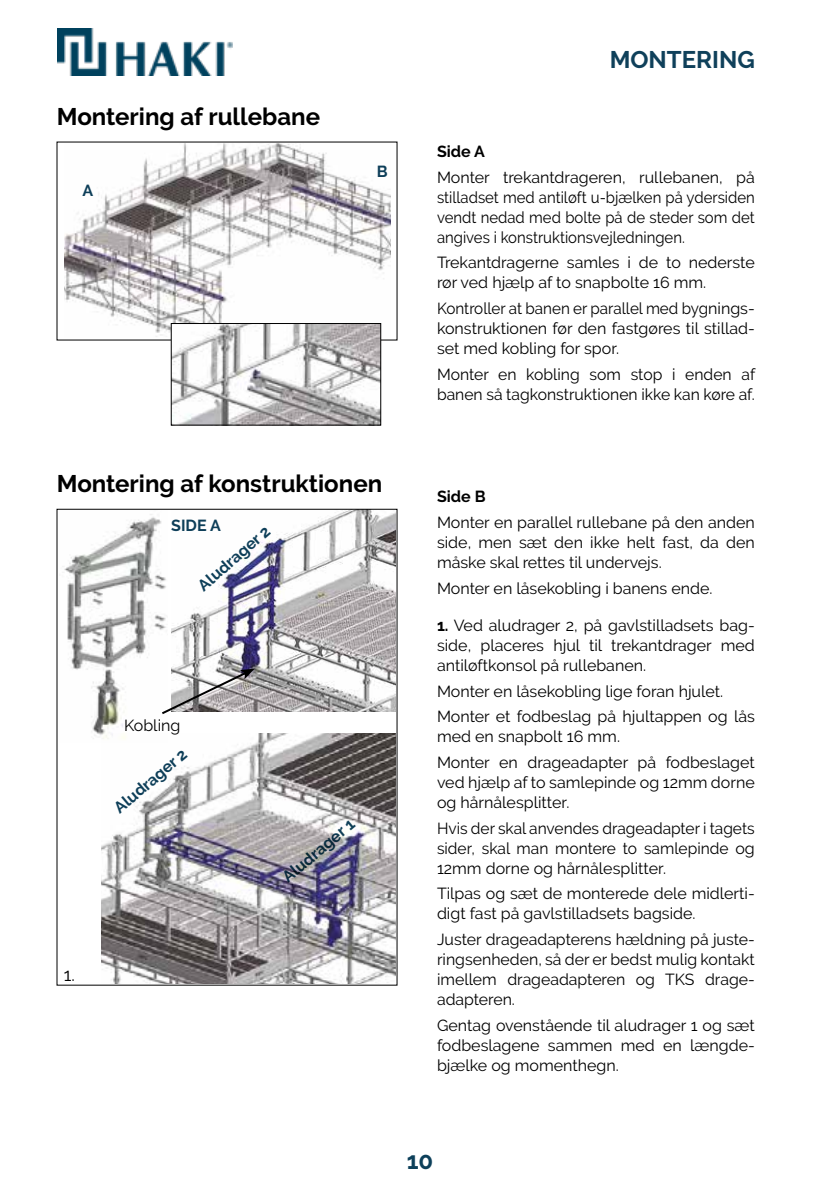
<style>
.page{position:relative;width:840px;height:1191px;background:#fff}
.page>*{position:absolute;margin:0;border:0;box-sizing:border-box;transform-origin:0 0}
.t1{font:700 24px "Raleway";color:#000}
.t2{font:700 24px "Raleway";color:#0f405a}
.t3{font:700 24px "Raleway";color:#0d405a}
.t4{font:18px "Raleway";color:#000}
.t5{font:16px/20px "Raleway";color:#000;text-align:justify}
.t6{font:16px/20px "Raleway";color:#000;text-align:justify;scale:.95 1}
.t7{font:700 16px "Raleway";color:#0f405a}
.t8{font:700 16px "Raleway";color:#000}
.s1{font-weight:700}
</style>
<div class="page">
<img style="left:57px;top:28px;width:176px;height:48px">
<img style="left:65px;top:143px;width:325px;height:195px">
<img style="left:62px;top:514px;width:105px;height:222px">
<img style="left:173px;top:325px;width:206px;height:98px">
<div style="left:171px;top:323px;width:210px;height:102px;border:1px solid #000"></div>
<img style="left:171px;top:509px;width:224px;height:203px">
<img style="left:101px;top:733px;width:294px;height:250px">
<h1 class="t1" style="left:57px;top:102px;width:265px">Montering af rullebane</h1>
<p class="t7" style="left:82px;top:182px;width:12px">A</p>
<p class="t7" style="left:376px;top:162px;width:12px">B</p>
<h1 class="t1" style="left:57px;top:470px;width:327px">Montering af konstruktionen</h1>
<p class="t7" style="left:171px;top:516px;width:51px">SIDE A</p>
<p class="t7" style="left:194px;top:580px;width:91px;rotate:-41deg">Aludrager 2</p>
<p class="t5" style="left:124px;top:715px;width:58px">Kobling</p>
<p class="t7" style="left:110px;top:802px;width:91px;rotate:-40deg">Aludrager 2</p>
<p class="t4" style="left:64px;top:964px;width:13px">1.</p>
<p class="t7" style="left:278px;top:872px;width:90px;rotate:-40deg">Aludrager 1</p>
<h1 class="t2" style="left:609px;top:46px;width:147px">MONTERING</h1>
<p class="t8" style="left:437px;top:142px;width:49px">Side A</p>
<p class="t5" style="left:437px;top:167px;width:319px">Monter trekantdrageren, rullebanen, på stilladset med antiløft u-bjælken på ydersiden vendt nedad med bolte på de steder som det angives i konstruktionsvejledningen.</p>
<p class="t5" style="left:437px;top:252px;width:319px">Trekantdragerne samles i de to nederste rør ved hjælp af to snapbolte 16 mm.</p>
<p class="t6" style="left:437px;top:298px;width:336px">Kontroller at banen er parallel med bygnings&shy;konstruktionen før den fastgøres til stillad&shy;set med kobling for spor.</p>
<p class="t5" style="left:437px;top:364px;width:319px">Monter en kobling som stop i enden af banen så tagkonstruktionen ikke kan køre af.</p>
<p class="t8" style="left:437px;top:487px;width:50px">Side B</p>
<p class="t5" style="left:437px;top:512px;width:319px">Monter en parallel rullebane på den anden side, men sæt den ikke helt fast, da den måske skal rettes til undervejs.</p>
<p class="t5" style="left:437px;top:578px;width:277px">Monter en låsekobling i banens ende.</p>
<p class="t5" style="left:437px;top:615px;width:319px"><span class="s1">1.</span> Ved aludrager 2, på gavlstilladsets bag&shy;side, placeres hjul til trekantdrager med antiløftkonsol på rullebanen.</p>
<p class="t5" style="left:437px;top:678px;width:319px;line-height:25.6px">Monter en låsekobling lige foran hjulet.<br>Monter et fodbeslag på hjultappen og lås</p>
<p class="t5" style="left:437px;top:724px;width:319px;line-height:25.6px">med en snapbolt 16 mm.<br>Monter en drageadapter på fodbeslaget</p>
<p class="t5" style="left:437px;top:772px;width:319px">ved hjælp af to samlepinde og 12mm dorne og hårnålesplitter.</p>
<p class="t5" style="left:437px;top:818px;width:319px">Hvis der skal anvendes drageadapter i tagets sider, skal man montere to samlepinde og 12mm dorne og hårnålesplitter.</p>
<p class="t5" style="left:437px;top:883px;width:319px">Tilpas og sæt de monterede dele midlerti&shy;digt fast på gavlstilladsets bagside.</p>
<p class="t5" style="left:437px;top:929px;width:319px">Juster drageadapterens hældning på juste&shy;ringsenheden, så der er bedst mulig kontakt imellem drageadapteren og TKS drage&shy;adapteren.</p>
<p class="t5" style="left:437px;top:1015px;width:319px">Gentag ovenstående til aludrager 1 og sæt fodbeslagene sammen med en længde&shy;bjælke og momenthegn.</p>
<h1 class="t3" style="left:406px;top:1146px;width:28px">10</h1>
</div>
